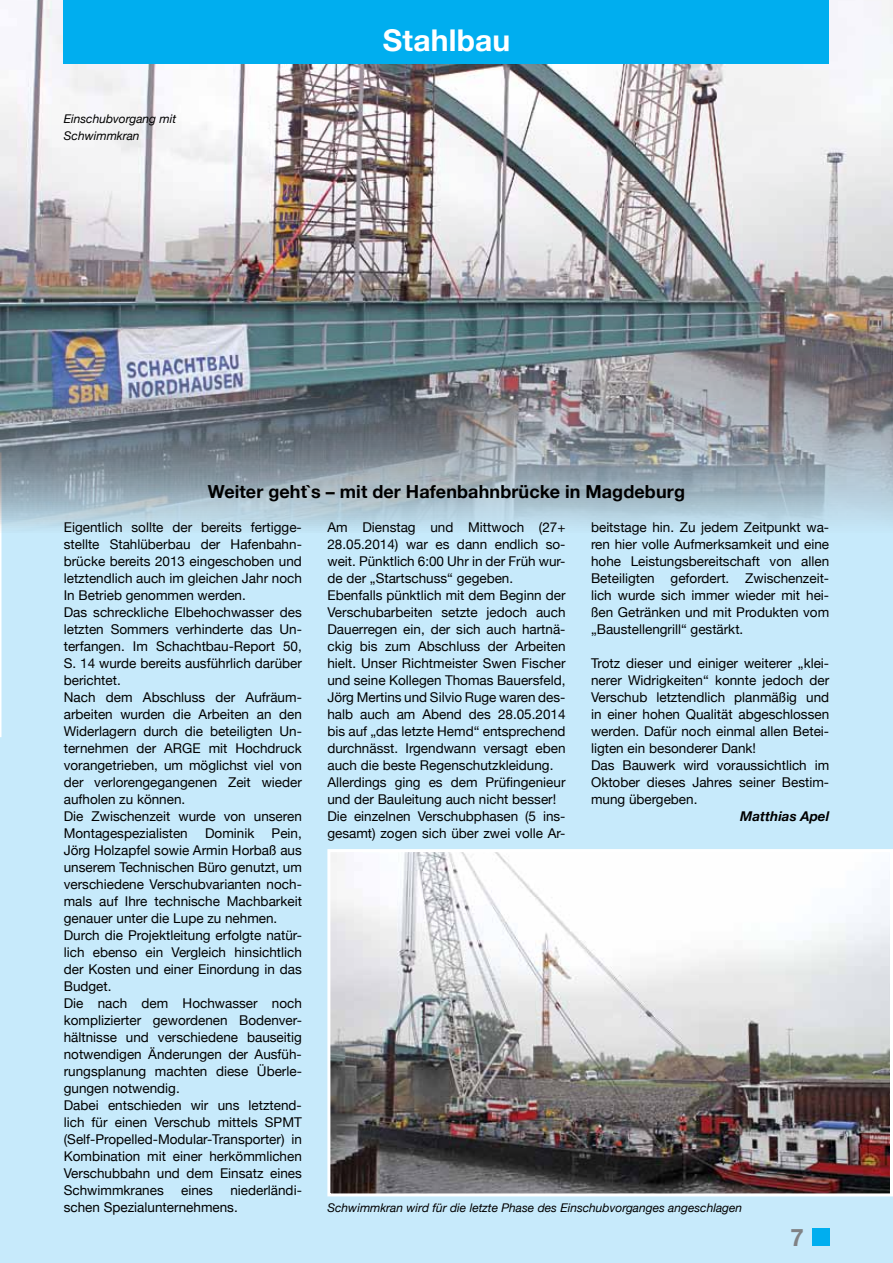
<style>
.page{position:relative;width:893px;height:1263px;background:#c7eafb}
.page>*{position:absolute;margin:0;border:0;box-sizing:border-box;transform-origin:0 0}
.t1{font:700 30px "Helvetica Neue";letter-spacing:.005em;color:#fff}
.t2{font:700 24px "Helvetica Neue";color:#808285}
.t3{font:700 18px "Helvetica Neue";letter-spacing:.005em;color:#000}
.t4{font:13.5px/17px "Helvetica Neue";color:#000}
.t5{font:italic 700 13.5px "Helvetica Neue";color:#000}
.t6{font:italic 12px/17px "Helvetica Neue";color:#000}
</style>
<div class="page">
<svg style="left:0;top:534px;width:2px;height:203px"></svg>
<img style="left:0;top:0;width:893px;height:534px">
<div style="left:812px;top:1229px;width:17px;height:17px;background:#00aeef"></div>
<img style="left:331px;top:853px;width:558px;height:339px">
<div style="left:327px;top:849px;width:566px;height:347px;border:3px solid #fff"></div>
<div style="left:64px;top:0;width:765px;height:64px;background:#00aeef"></div>
<p class="t6" style="left:64px;top:110px;width:114px">Einschubvorgang mit<br>Schwimmkran</p>
<h1 class="t1" style="left:383px;top:21px;width:129px">Stahlbau</h1>
<h3 class="t3" style="left:208px;top:480px;width:479px">Weiter geht`s – mit der Hafenbahnbrücke in Magdeburg</h3>
<p class="t4" style="left:64px;top:518px;width:240px">Eigentlich sollte der bereits fertigge&shy;stellte Stahlüberbau der H afenbahn&shy;brücke bereits 2013 eingeschoben und letztendlich auch im gleichen Jahr noch I n Betrieb genommen werden.<br>Das schreckliche Elbehochwasser des letzten Sommers verhinderte das Un&shy;terfangen. I m Schachtbau-Report 50, S. 14 wurde bereits ausführlich darüber berichtet.<br>Nach dem Abschluss der Aufräum&shy;arbeiten wurden die Arbeiten an den Widerlagern durch die beteiligten Un&shy;ternehmen der ARGE mit Hochdruck vorangetrieben, um möglichst viel von der verlorengegangenen Zeit wieder aufholen zu können.<br>Die Zwischenzeit wurde von unseren Montagespezialisten</p>
<p class="t4" style="left:64px;top:824px;width:240px;text-indent:208px">Pein,<br>Jörg Holzapfel sowie Armin H orbaß aus unserem Technischen Büro genutzt, um verschiedene Verschubvarianten noch&shy;mals auf I hre technische Machbarkeit genauer unter die Lupe zu nehmen.<br>Durch die Projektleitung erfolgte natür&shy;lich ebenso ein Vergleich hinsichtlich der Kosten und einer Einordung in das<br>Budget.<br>Die nach dem Hochwasser noch komplizierter gewordenen Bodenver&shy;hältnisse und verschiedene bauseitig notwendigen Änderungen der Ausfüh&shy;rungsplanung machten diese Überle&shy;gungen notwendig.<br>Dabei entschieden wir uns letztend&shy;lich für einen Verschub mittels SPMT (Self-Propelled-Modular-Transporter) in<br>Kombination mit einer herkömmlichen<br>Verschubbahn und dem Einsatz eines<br>Schwimmkranes</p>
<p class="t4" style="left:205px;top:824px;width:51px">Dominik</p>
<p class="t4" style="left:64px;top:1181px;width:240px;text-indent:167px">niederländi&shy;schen Spezialunternehmens.</p>
<p class="t4" style="left:181px;top:1181px;width:33px">eines</p>
<p class="t4" style="left:327px;top:518px;width:240px">Am Dienstag und Mittwoch (27+ 28.05.2014) war es dann endlich so&shy;weit. Pünktlich 6:00 Uhr in der Früh wur&shy;de der „Startschuss“ gegeben.<br>Ebenfalls pünktlich mit dem Beginn der Verschubarbeiten setzte jedoch auch Dauerregen ein, der sich auch hartnä&shy;ckig bis zum Abschluss der Arbeiten hielt. Unser Richtmeister Swen Fischer und seine Kollegen Thomas Bauersfeld, Jörg Mertins und Silvio Ruge waren des&shy;halb auch am Abend des 28.05.2014 bis auf „das letzte Hemd“ entsprechend durchnässt. I rgendwann versagt eben auch die beste Regenschutzkleidung.<br>Allerdings ging es dem Prüfingenieur und der Bauleitung auch nicht besser!<br>Die einzelnen Verschubphasen (5 ins&shy;gesamt) zogen sich über zwei volle Ar-</p>
<p class="t4" style="left:591px;top:518px;width:240px;text-align:justify">beitstage hin. Zu jedem Zeitpunkt wa&shy;ren hier volle Aufmerksamkeit und eine hohe Leistungsbereitschaft von allen Beteiligten gefordert. Zwischenzeit&shy;lich wurde sich immer wieder mit hei&shy;ßen Getränken und mit Produkten vom „Baustellengrill“ gestärkt.</p>
<p class="t4" style="left:591px;top:654px;width:240px">Trotz dieser und einiger weiterer „klei&shy;nerer Widrigkeiten“ konnte jedoch der Verschub letztendlich planmäßig und in einer hohen Qualität abgeschlossen werden. Dafür noch einmal allen Betei&shy;ligten ein besonderer Dank!<br>Das Bauwerk wird voraussichtlich im Oktober dieses Jahres seiner Bestim&shy;mung übergeben.</p>
<p class="t5" style="left:740px;top:808px;width:90px">Matthias Apel</p>
<p class="t6" style="left:327px;top:1199px;width:416px">Schwimmkran wird für die letzte Phase des Einschubvorganges angeschlagen</p>
<h2 class="t2" style="left:790px;top:1222px;width:15px">7</h2>
</div>
